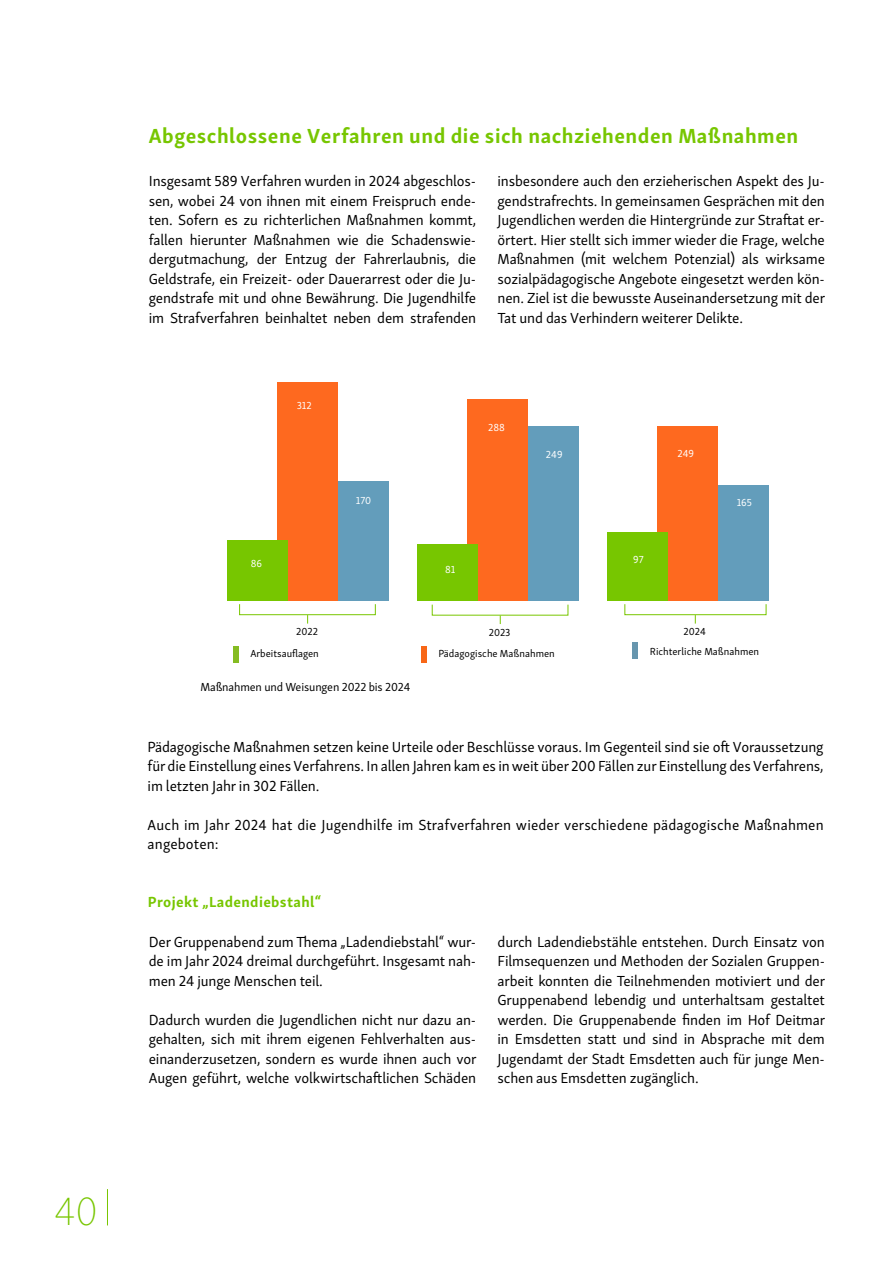
<style>
.page{position:relative;width:893px;height:1263px;background:#fff}
.page>*{position:absolute;margin:0;border:0;box-sizing:border-box;transform-origin:0 0}
.t1{font:100 40.65px "Skolar Sans Latn";color:#78c600}
.t2{font:700 21px "Skolar Sans Latn";letter-spacing:.025em;color:#77c600}
.t3{font:15px/19.5px "Skolar Sans Latn";letter-spacing:-.01em;color:#000;text-align:justify}
.t4{font:15px/19.5px "Skolar Sans Latn";letter-spacing:.01em;color:#000}
.t5{font:700 15px "Skolar Sans Latn";letter-spacing:.025em;color:#77c600}
.t6{font:13.8px "Myriad Pro";color:#000}
.t7{font:12px "Skolar Sans Latn";letter-spacing:-.01em;color:#000}
.t8{font:10.5px "Skolar Sans Latn";color:#000}
.t9{font:10.5px "Skolar Sans Latn";color:#fff}
</style>
<div class="page">
<hr style="left:107px;top:1189px;width:1px;height:36px;background:#78c600">
<div style="left:233px;top:646px;width:6px;height:17px;background:#85bc22"></div>
<div style="left:422px;top:646px;width:5px;height:17px;background:#f86717"></div>
<div style="left:633px;top:642px;width:5px;height:17px;background:#6796ae"></div>
<div style="left:328px;top:482px;width:61px;height:119px;background:#639dbb"></div>
<div style="left:518px;top:426px;width:61px;height:175px;background:#639dbb"></div>
<div style="left:708px;top:485px;width:61px;height:116px;background:#639dbb"></div>
<div style="left:277px;top:382px;width:61px;height:219px;background:#fe691f"></div>
<div style="left:467px;top:399px;width:61px;height:202px;background:#fe691f"></div>
<div style="left:657px;top:426px;width:61px;height:175px;background:#fe691f"></div>
<div style="left:227px;top:540px;width:61px;height:61px;background:#77c600"></div>
<div style="left:417px;top:544px;width:61px;height:57px;background:#77c600"></div>
<div style="left:607px;top:533px;width:61px;height:68px;background:#77c600"></div>
<div style="left:239px;top:604px;width:137px;height:11px;border:1px solid #78c600"></div>
<div style="left:624px;top:604px;width:142px;height:11px;border:1px solid #78c600"></div>
<h1 class="t1" style="left:54px;top:1183px;width:46px">40</h1>
<h2 class="t2" style="left:149px;top:119px;width:651px">Abgeschlossene Verfahren und die sich nachziehenden Maßnahmen</h2>
<p class="t3" style="left:149px;top:170px;width:329px">Insgesamt 589 Verfahren wurden in 2024 abgeschlos&shy;sen, wobei 24 von ihnen mit einem Freispruch ende&shy;ten. Sofern es zu richterlichen Maßnahmen kommt, fallen hierunter Maßnahmen wie die Schadenswie&shy;dergutmachung, der Entzug der Fahrerlaubnis, die Geldstrafe, ein Freizeit- oder Dauerarrest oder die Ju&shy;gendstrafe mit und ohne Bewährung. Die Jugendhilfe im Strafverfahren beinhaltet neben dem strafenden</p>
<p class="t6" style="left:183px;top:317px;width:23px">400</p>
<p class="t3" style="left:497px;top:170px;width:329px">insbesondere auch den erzieherischen Aspekt des Ju&shy;gendstrafrechts. In gemeinsamen Gesprächen mit den Jugendlichen werden die Hintergründe zur Straftat er&shy;örtert. Hier stellt sich immer wieder die Frage, welche Maßnahmen (mit welchem Potenzial) als wirksame sozialpädagogische Angebote eingesetzt werden kön&shy;nen. Ziel ist die bewusste Auseinandersetzung mit der Tat und das Verhindern weiterer Delikte.</p>
<p class="t9" style="left:297px;top:398px;width:16px">312</p>
<p class="t9" style="left:251px;top:555px;width:13px">86</p>
<p class="t9" style="left:356px;top:492px;width:17px">170</p>
<p class="t9" style="left:488px;top:419px;width:18px">288</p>
<p class="t9" style="left:546px;top:447px;width:18px">249</p>
<p class="t9" style="left:445px;top:561px;width:12px">81</p>
<p class="t9" style="left:677px;top:446px;width:18px">249</p>
<p class="t9" style="left:633px;top:551px;width:12px">97</p>
<p class="t9" style="left:737px;top:495px;width:17px">165</p>
<p class="t8" style="left:296px;top:624px;width:23px">2022</p>
<p class="t8" style="left:489px;top:624px;width:23px">2023</p>
<p class="t8" style="left:684px;top:624px;width:24px">2024</p>
<p class="t8" style="left:250px;top:645px;width:70px">Arbeitsauflagen</p>
<p class="t8" style="left:439px;top:646px;width:118px">Pädagogische Maßnahmen</p>
<p class="t8" style="left:650px;top:643px;width:111px">Richterliche Maßnahmen</p>
<p class="t7" style="left:200px;top:678px;width:211px">Maßnahmen und Weisungen 2022 bis 2024</p>
<p class="t3" style="left:148px;top:736px;width:678px">Pädagogische Maßnahmen setzen keine Urteile oder Beschlüsse voraus. Im Gegenteil sind sie oft Voraussetzung für die Einstellung eines Verfahrens. In allen Jahren kam es in weit über 200 Fällen zur Einstellung des Verfahrens, im letzten Jahr in 302 Fällen.</p>
<p class="t4" style="left:148px;top:814px;width:678px">Auch im Jahr 2024 hat die Jugendhilfe im Strafverfahren wieder verschiedene pädagogische Maßnahmen angeboten:</p>
<p class="t5" style="left:148px;top:890px;width:175px">Projekt „Ladendiebstahl“</p>
<p class="t3" style="left:149px;top:931px;width:329px">Der Gruppenabend zum Thema „Ladendiebstahl“ wur&shy;de im Jahr 2024 dreimal durchgeführt. Insgesamt nah&shy;men 24 junge Menschen teil.</p>
<p class="t3" style="left:149px;top:1009px;width:329px">Dadurch wurden die Jugendlichen nicht nur dazu an&shy;gehalten, sich mit ihrem eigenen Fehlverhalten aus&shy;einanderzusetzen, sondern es wurde ihnen auch vor Augen geführt, welche volkwirtschaftlichen Schäden</p>
<p class="t3" style="left:497px;top:931px;width:329px">durch Ladendiebstähle entstehen. Durch Einsatz von Filmsequenzen und Methoden der Sozialen Gruppen&shy;arbeit konnten die Teilnehmenden motiviert und der Gruppenabend lebendig und unterhaltsam gestaltet werden. Die Gruppenabende finden im Hof Deitmar in Emsdetten statt und sind in Absprache mit dem Jugendamt der Stadt Emsdetten auch für junge Men&shy;schen aus Emsdetten zugänglich.</p>
</div>
